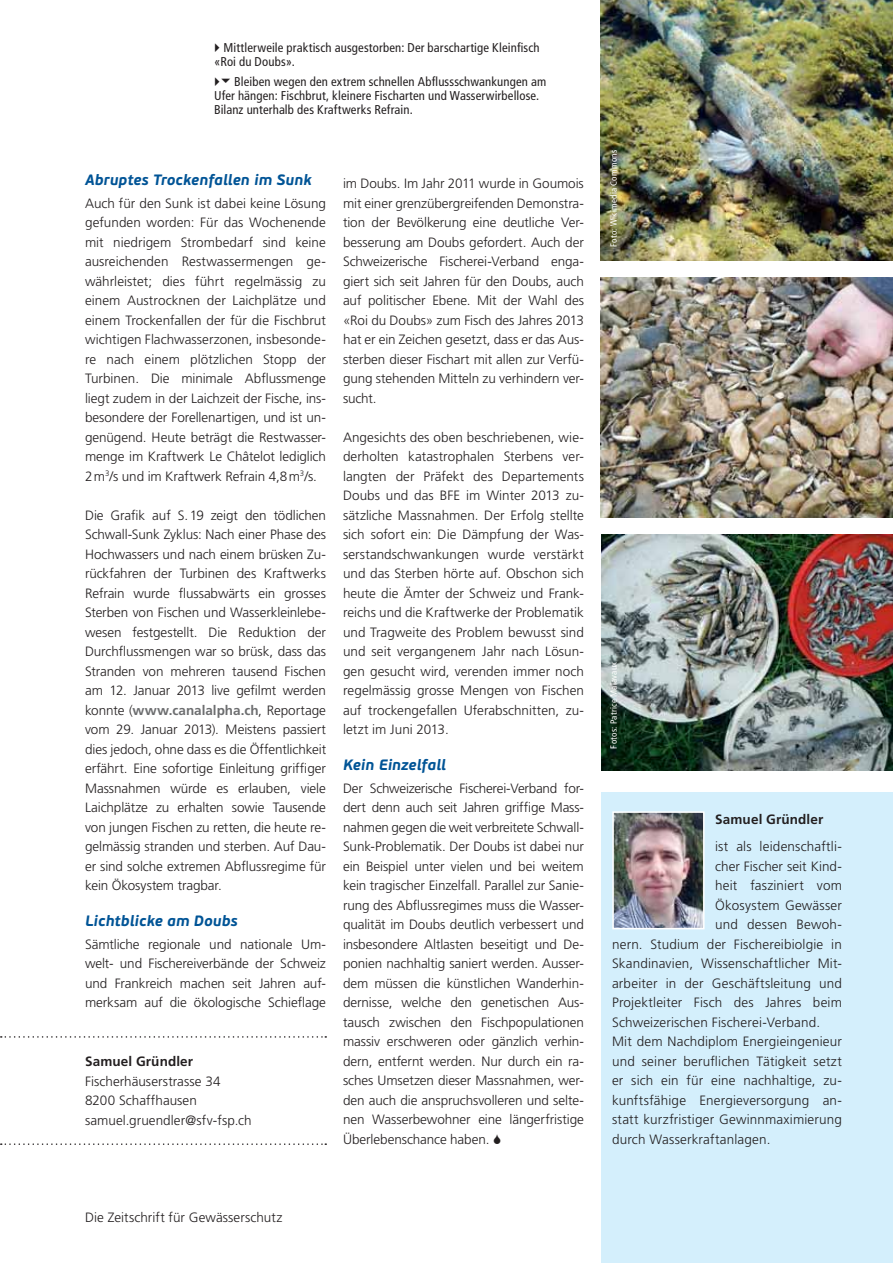
<style>
.page{position:relative;width:893px;height:1263px;background:#fff}
.page>*{position:absolute;margin:0;border:0;box-sizing:border-box;transform-origin:0 0}
.t1{font:italic 700 15px "PF Beau Sans Pro";letter-spacing:.005em;color:#005496}
.t2{font:300 13.5px/19.5px "Frutiger LT Std";letter-spacing:.01em;color:#231f20;text-align:justify}
.t3{font:700 13.5px "Frutiger LT Std";letter-spacing:.01em;color:#231f20}
.t4{font:condensed 12.75px/14.2px "Frutiger LT Std";letter-spacing:.01em;color:#231f20}
.t5{font:condensed 9px "Frutiger LT Std";letter-spacing:.03em;color:#fff}
.s1{font-weight:700;color:#6d6e70}
</style>
<div class="page">
<div style="left:601px;top:793px;width:292px;height:470px;background:#d4effc"></div>
<img style="left:615px;top:814px;width:86px;height:112px">
<div style="left:612px;top:811px;width:92px;height:118px;border:2px solid #fff"></div>
<svg style="left:1px;top:1036px;width:325px;height:2px"></svg>
<svg style="left:1px;top:1143px;width:325px;height:2px"></svg>
<img style="left:601px;top:534px;width:292px;height:236px">
<img style="left:600px;top:278px;width:293px;height:239px">
<img style="left:600px;top:0;width:293px;height:261px">
<p class="t4" style="left:214px;top:41px;width:327px;text-indent:9px">Mittlerweile praktisch ausgestorben: Der barschartige Kleinfisch «Roi du Doubs».</p>
<p class="t4" style="left:214px;top:75px;width:334px;text-indent:20px">Bleiben wegen den extrem schnellen Abflussschwankungen am<br>Ufer hängen: Fischbrut, kleinere Fischarten und Wasserwirbellose.<br>Bilanz unterhalb des Kraftwerks Refrain.</p>
<p class="t1" style="left:85px;top:175px;width:228px">Abruptes Trockenfallen im Sunk</p>
<p class="t2" style="left:85px;top:194px;width:242px">Auch für den Sunk ist dabei keine Lösung gefunden worden: Für das Wochenende mit niedrigem Strombedarf sind keine ausreichenden Restwassermengen ge&shy;währleistet; dies führt regelmässig zu einem Austrocknen der Laichplätze und einem Trockenfallen der für die Fischbrut wichtigen Flachwasserzonen, insbesonde&shy;re nach einem plötzlichen Stopp der Turbinen. Die minimale Abflussmenge liegt zudem in der Laichzeit der Fische, ins&shy;besondere der Forellenartigen, und ist un&shy;genügend. Heute beträgt die Restwasser&shy;menge im Kraftwerk Le Châtelot lediglich 2 m<sup>3</sup>/s und im Kraftwerk Refrain 4,8 m<sup>3</sup>/s.</p>
<p class="t2" style="left:85px;top:506px;width:243px">Die Grafik auf S. 19 zeigt den tödlichen Schwall-Sunk Zyklus: Nach einer Phase des Hochwassers und nach einem brüsken Zu&shy;rückfahren der Turbinen des Kraftwerks Refrain wurde flussabwärts ein grosses Sterben von Fischen und Wasserkleinlebe&shy;wesen festgestellt. Die Reduktion der Durchflussmengen war so brüsk, dass das Stranden von mehreren tausend Fischen am 12. Januar 2013 live gefilmt werden konnte (<span class="s1">www.canalalpha.ch</span>, Reportage vom 29. Januar 2013). Meistens passiert dies jedoch, ohne dass es die Öffentlichkeit erfährt. Eine sofortige Einleitung griffiger Massnahmen würde es erlauben, viele Laichplätze zu erhalten sowie Tausende von jungen Fischen zu retten, die heute re&shy;gelmässig stranden und sterben. Auf Dau&shy;er sind solche extremen Abflussregime für kein Ökosystem tragbar.</p>
<p class="t1" style="left:85px;top:916px;width:154px">Lichtblicke am Doubs</p>
<p class="t2" style="left:85px;top:935px;width:242px">Sämtliche regionale und nationale Um&shy;welt- und Fischereiverbände der Schweiz und Frankreich machen seit Jahren auf&shy;merksam auf die ökologische Schieflage</p>
<p class="t3" style="left:85px;top:1055px;width:110px">Samuel Gründler</p>
<p class="t2" style="left:85px;top:1072px;width:168px;text-align:left">Fischerhäuserstrasse 34<br>8200 Schaffhausen samuel.gruendler@sfv-fsp.ch</p>
<p class="t2" style="left:343px;top:174px;width:242px">im Doubs. Im Jahr 2011 wurde in Goumois mit einer grenzübergreifenden Demonstra&shy;tion der Bevölkerung eine deutliche Ver&shy;besserung am Doubs gefordert. Auch der Schweizerische Fischerei-Verband enga&shy;giert sich seit Jahren für den Doubs, auch auf politischer Ebene. Mit der Wahl des «Roi du Doubs» zum Fisch des Jahres 2013 hat er ein Zeichen gesetzt, dass er das Aus&shy;sterben dieser Fischart mit allen zur Verfü&shy;gung stehenden Mitteln zu verhindern ver&shy;sucht.</p>
<p class="t2" style="left:343px;top:428px;width:242px">Angesichts des oben beschriebenen, wie&shy;derholten katastrophalen Sterbens ver&shy;langten der Präfekt des Departements Doubs und das BFE im Winter 2013 zu&shy;sätzliche Massnahmen. Der Erfolg stellte sich sofort ein: Die Dämpfung der Was&shy;serstandschwankungen wurde verstärkt und das Sterben hörte auf. Obschon sich heute die Ämter der Schweiz und Frank&shy;reichs und die Kraftwerke der Problematik und Tragweite des Problem bewusst sind und seit vergangenem Jahr nach Lösun&shy;gen gesucht wird, verenden immer noch regelmässig grosse Mengen von Fischen auf trockengefallen Uferabschnitten, zu&shy;letzt im Juni 2013.</p>
<p class="t1" style="left:343px;top:760px;width:104px">Kein Einzelfall</p>
<p class="t2" style="left:343px;top:779px;width:243px">Der Schweizerische Fischerei-Verband for&shy;dert denn auch seit Jahren griffige Mass&shy;nahmen gegen die weit verbreitete Schwall-Sunk-Problematik. Der Doubs ist dabei nur ein Beispiel unter vielen und bei weitem kein tragischer Einzelfall. Parallel zur Sanie&shy;rung des Abflussregimes muss die Wasser&shy;qualität im Doubs deutlich verbessert und insbesondere Altlasten beseitigt und De&shy;ponien nachhaltig saniert werden. Ausser&shy;dem müssen die künstlichen Wanderhin&shy;dernisse, welche den genetischen Aus&shy;tausch zwischen den Fischpopulationen massiv erschweren oder gänzlich verhin&shy;dern, entfernt werden. Nur durch ein ra&shy;sches Umsetzen dieser Massnahmen, wer&shy;den auch die anspruchsvolleren und selte&shy;nen Wasserbewohner eine längerfristige Überlebenschance haben.</p>
<p class="t2" style="left:85px;top:1208px;width:199px">Die Zeitschrift für Gewässerschutz</p>
<p class="t5" style="left:609px;top:247px;width:99px;rotate:-90deg">Foto: Wikimedia Commons</p>
<p class="t5" style="left:609px;top:748px;width:88px;rotate:-90deg">Fotos: Patrice Malavaux</p>
<p class="t3" style="left:715px;top:812px;width:110px">Samuel Gründler</p>
<p class="t2" style="left:715px;top:838px;width:128px">ist als leidenschaftli-</p>
<p class="t2" style="left:715px;top:857px;width:128px">cher Fischer seit Kind-</p>
<p class="t2" style="left:715px;top:877px;width:128px">heit fasziniert vom</p>
<p class="t2" style="left:715px;top:896px;width:128px">Ökosystem Gewässer</p>
<p class="t2" style="left:715px;top:916px;width:128px">und dessen Bewoh-</p>
<p class="t2" style="left:612px;top:935px;width:231px">nern. Studium der Fischereibiolgie in</p>
<p class="t2" style="left:612px;top:955px;width:231px">Skandinavien, Wissenschaftlicher Mit-</p>
<p class="t2" style="left:612px;top:974px;width:231px">arbeiter in der Geschäftsleitung und</p>
<p class="t2" style="left:612px;top:994px;width:231px">Projektleiter Fisch des Jahres beim</p>
<p class="t2" style="left:612px;top:1013px;width:210px">Schweizerischen Fischerei-Verband.</p>
<p class="t2" style="left:612px;top:1033px;width:231px">Mit dem Nachdiplom Energieingenieur</p>
<p class="t2" style="left:612px;top:1052px;width:231px">und seiner beruflichen Tätigkeit setzt</p>
<p class="t2" style="left:612px;top:1072px;width:231px">er sich ein für eine nachhaltige, zu-</p>
<p class="t2" style="left:612px;top:1091px;width:231px">kunftsfähige Energieversorgung an-</p>
<p class="t2" style="left:612px;top:1110px;width:231px">statt kurzfristiger Gewinnmaximierung</p>
<p class="t2" style="left:612px;top:1130px;width:160px">durch Wasserkraftanlagen.</p>
</div>
